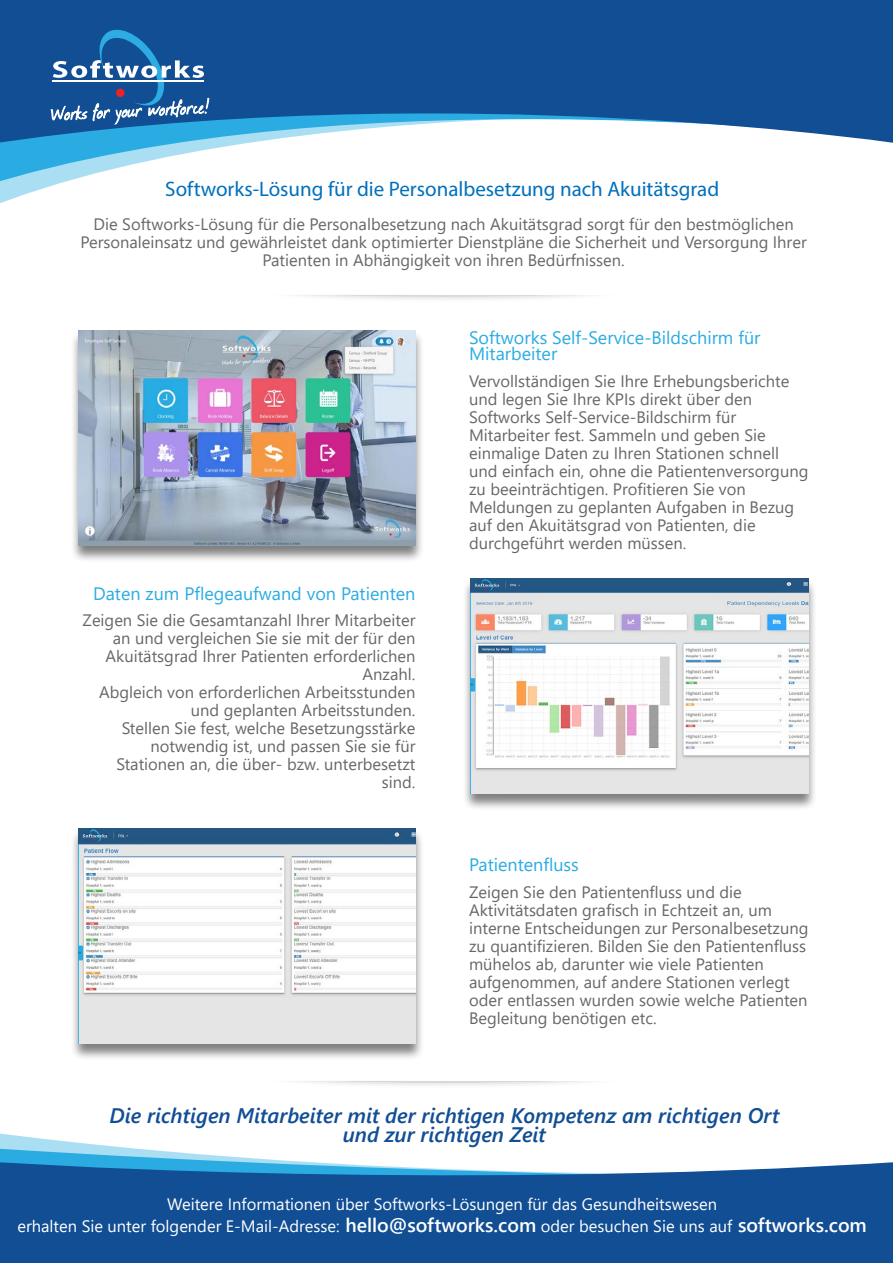
<style>
.page{position:relative;width:893px;height:1263px;background:#fff}
.page>*{position:absolute;margin:0;border:0;box-sizing:border-box;transform-origin:0 0}
.t1{font:italic 600 21px/19.5px "Segoe UI";color:#124e94;text-align:center}
.t2{font:21px "Myriad Pro";color:#0070bd}
.t3{font:18px/16.5px "Segoe UI";color:#2aace2}
.t4{font:16.5px/18px "Segoe UI";color:#666767}
.t5{font:16.5px/22.5px "Segoe UI";color:#fff;text-align:center}
.s1{font-weight:600;font-size:19.5px}
</style>
<div class="page">
<svg style="left:0;top:1133px;width:119px;height:14px"></svg>
<svg style="left:0;top:1147px;width:290px;height:14px"></svg>
<svg style="left:0;top:1161px;width:893px;height:102px;background:#205b9d"></svg>
<svg style="left:0;top:0;width:893px;height:331px"></svg>
<div style="left:70px;top:331px;width:354px;height:232px;background:#000;opacity:.5"></div>
<img style="left:79px;top:330px;width:336px;height:215px">
<div style="left:70px;top:828px;width:354px;height:233px;background:#000;opacity:.5"></div>
<img style="left:79px;top:828px;width:336px;height:215px">
<div style="left:462px;top:578px;width:355px;height:233px;background:#000;opacity:.5"></div>
<img style="left:470px;top:578px;width:338px;height:215px">
<svg style="left:51px;top:25px;width:158px;height:100px;background:#346ba6"></svg>
<svg style="left:261px;top:294px;width:365px;height:10px"></svg>
<svg style="left:300px;top:1081px;width:286px;height:4px"></svg>
<p class="t2" style="left:165px;top:176px;width:555px">Softworks-Lösung für die Personalbesetzung nach Akuitätsgrad</p>
<p class="t4" style="left:80px;top:214px;width:728px;text-align:center">Die Softworks-Lösung für die Personalbesetzung nach Akuitätsgrad sorgt für den bestmöglichen<br>Personaleinsatz und gewährleistet dank optimierter Dienstpläne die Sicherheit und Versorgung Ihrer<br>Patienten in Abhängigkeit von ihren Bedürfnissen.</p>
<p class="t3" style="left:93px;top:584px;width:324px">Daten zum Pflegeaufwand von Patienten</p>
<p class="t4" style="left:83px;top:610px;width:334px;text-align:right">Zeigen Sie die Gesamtanzahl Ihrer Mitarbeiter an und vergleichen Sie sie mit der für den Akuitätsgrad Ihrer Patienten erforderlichen Anzahl.<br>Abgleich von erforderlichen Arbeitsstunden und geplanten Arbeitsstunden.<br>Stellen Sie fest, welche Besetzungsstärke notwendig ist, und passen Sie sie für Stationen an, die über- bzw. unterbesetzt sind.</p>
<p class="t3" style="left:469px;top:327px;width:293px">Softworks Self-Service-Bildschirm für<br>Mitarbeiter</p>
<p class="t4" style="left:469px;top:370px;width:341px">Vervollständigen Sie Ihre Erhebungsberichte und legen Sie Ihre KPIs direkt über den Softworks Self-Service-Bildschirm für Mitarbeiter fest. Sammeln und geben Sie einmalige Daten zu Ihren Stationen schnell und einfach ein, ohne die Patientenversorgung zu beeinträchtigen. Profitieren Sie von Meldungen zu geplanten Aufgaben in Bezug auf den Akuitätsgrad von Patienten, die durchgeführt werden müssen.</p>
<p class="t3" style="left:469px;top:855px;width:111px">Patientenfluss</p>
<p class="t4" style="left:469px;top:882px;width:341px">Zeigen Sie den Patientenfluss und die Aktivitätsdaten grafisch in Echtzeit an, um interne Entscheidungen zur Personalbesetzung zu quantifizieren. Bilden Sie den Patientenfluss mühelos ab, darunter wie viele Patienten aufgenommen, auf andere Stationen verlegt oder entlassen wurden sowie welche Patienten Begleitung benötigen etc.</p>
<p class="t1" style="left:109px;top:1102px;width:671px">Die richtigen Mitarbeiter mit der richtigen Kompetenz am richtigen Ort und zur richtigen Zeit</p>
<p class="t5" style="left:18px;top:1191px;width:851px">Weitere Informationen über Softworks-Lösungen für das Gesundheitswesen<br>erhalten Sie unter folgender E-Mail-Adresse: <span class="s1">hello@softworks.com</span> oder besuchen Sie uns auf <span class="s1">softworks.com</span></p>
</div>
